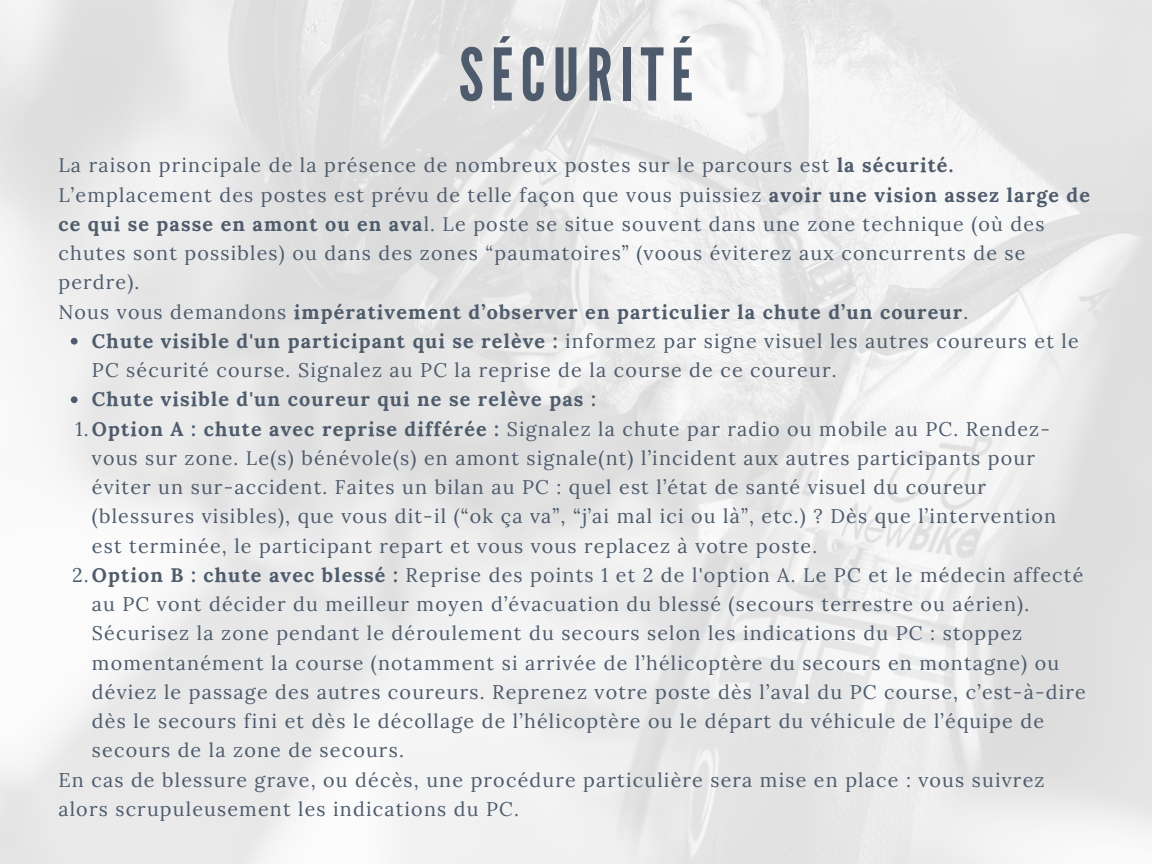
<style>
.page{position:relative;width:1152px;height:864px;background:#fff}
.page>*{position:absolute;margin:0;border:0;box-sizing:border-box;transform-origin:0 0}
.t1{font:72.45px "League Gothic";letter-spacing:.1em;color:#4d5b6c}
.t2{font:19.65px/29.2px "Lora";letter-spacing:.06em;color:#4d5b6c}
.t3{font:700 19.65px "Lora";letter-spacing:.06em;color:#4d5b6c}
.s1{font-weight:700}
.s2{font-weight:400}
</style>
<div class="page">
<img style="left:0;top:0;width:1152px;height:864px">
<svg style="left:71px;top:338px;width:7px;height:7px"></svg>
<svg style="left:71px;top:396px;width:7px;height:7px"></svg>
<p class="t1" style="left:459px;top:33px;width:236px">SÉCURITÉ</p>
<p class="t2" style="left:58px;top:151px;width:1033px">La raison principale de la présence de nombreux postes sur le parcours est <span class="s1">la sécurité.<br></span>L’emplacement des postes est prévu de telle façon que vous puissiez <span class="s1">avoir une vision assez large de ce qui se passe en amont ou en ava</span>l. Le poste se situe souvent dans une zone technique (où des chutes sont possibles) ou dans des zones “paumatoires” (voous éviterez aux concurrents de se perdre).</p>
<h1 class="t3" style="left:58px;top:299px;width:911px"><span class="s2">Nous vous demandons</span> impérativement d’observer en particulier la chute d’un coureur<span class="s2">.</span></h1>
<p class="t2" style="left:92px;top:326px;width:988px"><span class="s1">Chute visible d'un participant qui se relève :</span> informez par signe visuel les autres coureurs et le<br>PC sécurité course. Signalez au PC la reprise de la course de ce coureur.</p>
<p class="t3" style="left:92px;top:387px;width:505px">Chute visible d'un coureur qui ne se relève pas :</p>
<p class="t2" style="left:92px;top:414px;width:966px;text-indent:-16px">1.<span class="s1">Option A : chute avec reprise différée :</span> Signalez la chute par radio ou mobile au PC. Rendez&shy;vous sur zone. Le(s) bénévole(s) en amont signale(nt) l’incident aux autres participants pour éviter un sur-accident. Faites un bilan au PC : quel est l’état de santé visuel du coureur (blessures visibles), que vous dit-il (“ok ça va”, “j’ai mal ici ou là”, etc.) ? Dès que l’intervention est terminée, le participant repart et vous vous replacez à votre poste.</p>
<p class="t2" style="left:92px;top:560px;width:996px;text-indent:-20px">2.<span class="s1">Option B : chute avec blessé :</span> Reprise des points 1 et 2 de l'option A. Le PC et le médecin affecté au PC vont décider du meilleur moyen d’évacuation du blessé (secours terrestre ou aérien).<br>Sécurisez la zone pendant le déroulement du secours selon les indications du PC : stoppez momentanément la course (notamment si arrivée de l’hélicoptère du secours en montagne) ou déviez le passage des autres coureurs. Reprenez votre poste dès l’aval du PC course, c’est-à-dire dès le secours fini et dès le décollage de l’hélicoptère ou le départ du véhicule de l’équipe de secours de la zone de secours.</p>
<p class="t2" style="left:58px;top:765px;width:988px">En cas de blessure grave, ou décès, une procédure particulière sera mise en place : vous suivrez alors scrupuleusement les indications du PC.</p>
</div>
